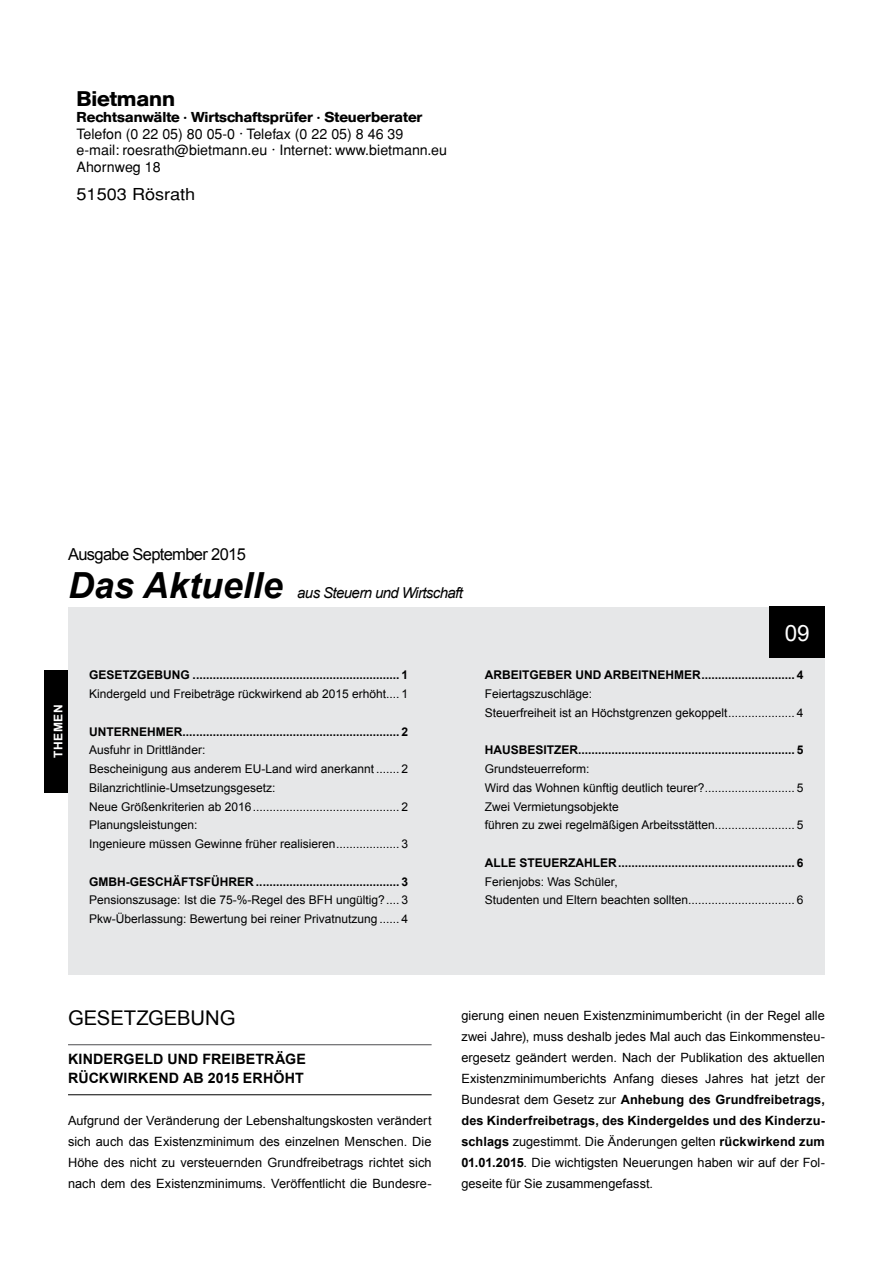
<style>
.page{position:relative;width:893px;height:1263px;background:#fff}
.page>*{position:absolute;margin:0;border:0;box-sizing:border-box;transform-origin:0 0}
.t1{font:italic 700 36px "Arial";color:#000}
.t2{font:22.5px "Arial";color:#fff}
.t3{font:500 21px "Helvetica BQ";color:#000;scale:1.1 1}
.t4{font:20.25px "Arial";color:#000}
.t5{font:16.5px "Arial";letter-spacing:-.04em;color:#000}
.t6{font:16.5px "Helvetica";color:#000;scale:1.1 1}
.t7{font:italic 15px "Arial";letter-spacing:-.04em;color:#000}
.t8{font:14.25px/16.5px "Helvetica";color:#000}
.t9{font:700 14.25px/19.5px "Arial";letter-spacing:.01em;color:#000}
.t10{font:500 14.25px "Helvetica BQ";color:#000;scale:1.1 1}
.t11{font:12.75px/21px "Arial";color:#000;text-align:justify}
.t12{font:12px/18.8px "Arial";color:#000}
.t13{font:700 12px "Arial";color:#000}
.t14{font:700 12px "Arial";letter-spacing:.05em;color:#fff}
.s1{font-weight:700}
</style>
<div class="page">
<div style="left:68px;top:607px;width:757px;height:367px;background:#e6e7e8"></div>
<hr style="left:68px;top:1044px;width:364px;height:1px;background:#4d4d4f">
<hr style="left:68px;top:1094px;width:364px;height:1px;background:#000">
<div style="left:770px;top:607px;width:55px;height:51px;background:#000"></div>
<div style="left:45px;top:670px;width:23px;height:122px;background:#000"></div>
<h3 class="t3" style="left:77px;top:86px;width:91px">Bietmann</h3>
<p class="t10" style="left:77px;top:109px;width:316px">Rechtsanwälte · Wirtschaftsprüfer · Steuerberater</p>
<p class="t8" style="left:77px;top:125px;width:372px">Telefon (0 22 05) 80 05-0 · Telefax (0 22 05) 8 46 39 e-mail: roesrath@bietmann.eu · Internet: www.bietmann.eu<br>Ahornweg 18</p>
<h3 class="t6" style="left:77px;top:184px;width:110px">51503 Rösrath</h3>
<h3 class="t5" style="left:68px;top:544px;width:179px">Ausgabe September 2015</h3>
<h1 class="t1" style="left:68px;top:561px;width:216px">Das Aktuelle</h1>
<p class="t7" style="left:297px;top:583px;width:167px">aus Steuern und Wirtschaft</p>
<p class="t14" style="left:50px;top:758px;width:55px;rotate:-90deg">THEMEN</p>
<p class="t13" style="left:89px;top:667px;width:320px">GESETZGEBUNG .............................................................. 1</p>
<p class="t12" style="left:89px;top:685px;width:320px">Kindergeld und Freibeträge rückwirkend ab 2015 erhöht.... 1</p>
<p class="t13" style="left:89px;top:723px;width:320px">UNTERNEHMER................................................................. 2</p>
<p class="t12" style="left:89px;top:741px;width:320px">Ausfuhr in Drittländer:<br>Bescheinigung aus anderem EU-Land wird anerkannt ....... 2<br>Bilanzrichtlinie-Umsetzungsgesetz:<br>Neue Größenkriterien ab 2016............................................ 2<br>Planungsleistungen:<br>Ingenieure müssen Gewinne früher realisieren................... 3</p>
<p class="t13" style="left:89px;top:873px;width:320px">GMBH-GESCHÄFTSFÜHRER ........................................... 3</p>
<p class="t12" style="left:89px;top:891px;width:320px">Pensionszusage: Ist die 75-%-Regel des BFH ungültig?.... 3<br>Pkw-Überlassung: Bewertung bei reiner Privatnutzung ...... 4</p>
<h2 class="t2" style="left:785px;top:618px;width:27px">09</h2>
<p class="t13" style="left:485px;top:667px;width:320px">ARBEITGEBER UND ARBEITNEHMER............................ 4</p>
<p class="t12" style="left:485px;top:685px;width:320px">Feiertagszuschläge:<br>Steuerfreiheit ist an Höchstgrenzen gekoppelt.................... 4</p>
<p class="t13" style="left:485px;top:742px;width:320px">HAUSBESITZER................................................................. 5</p>
<p class="t12" style="left:485px;top:760px;width:320px">Grundsteuerreform:<br>Wird das Wohnen künftig deutlich teurer?........................... 5<br>Zwei Vermietungsobjekte<br>führen zu zwei regelmäßigen Arbeitsstätten........................ 5</p>
<p class="t13" style="left:485px;top:855px;width:320px">ALLE STEUERZAHLER..................................................... 6</p>
<p class="t12" style="left:485px;top:872px;width:320px">Ferienjobs: Was Schüler,<br>Studenten und Eltern beachten sollten................................ 6</p>
<h3 class="t4" style="left:68px;top:1005px;width:30px">Gese</h3>
<h3 class="t4" style="left:124px;top:1005px;width:28px">tzgebung</h3>
<p class="t9" style="left:68px;top:1049px;width:239px">KINDERGELD UND FREIBETRÄGE<br>RÜCKWIRKEND AB 2015 ERHÖHT</p>
<p class="t11" style="left:68px;top:1110px;width:365px">Aufgrund der Veränderung der Lebenshaltungskosten verändert sich auch das Existenzminimum des einzelnen Menschen. Die Höhe des nicht zu versteuernden Grundfreibetrags richtet sich nach dem des Existenzminimums. Veröffentlicht die Bundesre-</p>
<p class="t11" style="left:461px;top:1005px;width:365px">gierung einen neuen Existenzminimumbericht (in der Regel alle zwei Jahre), muss deshalb jedes Mal auch das Einkommensteu&shy;ergesetz geändert werden. Nach der Publikation des aktuellen Existenzminimumberichts Anfang dieses Jahres hat jetzt der Bundesrat dem Gesetz zur <span class="s1">ANHEBUNG DES GRUNDFREIBETRAGS, DES KINDERFREIBETRAGS, DES KINDERGELDES UND DES KINDERZU-SCHLAGS</span> zugestimmt. Die Änderungen gelten <span class="s1">RÜCKWIRKEND ZUM 01.01.2015</span>. Die wichtigsten Neuerungen haben wir auf der Fol&shy;geseite für Sie zusammengefasst.</p>
</div>
